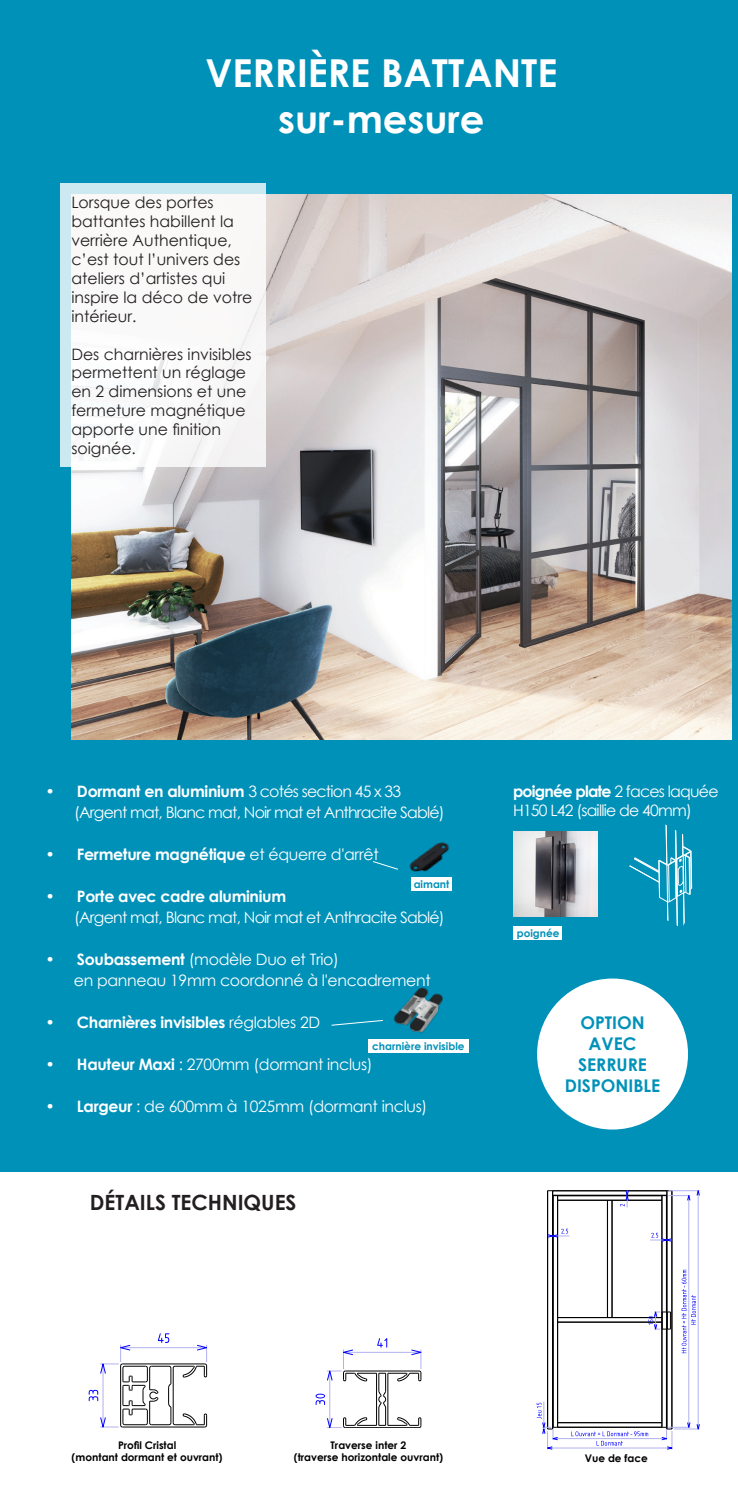
<style>
.page{position:relative;width:738px;height:1489px;background:#fff}
.page>*{position:absolute;margin:0;border:0;box-sizing:border-box;transform-origin:0 0}
.t1{font:700 38.5px "Century Gothic";color:#fff}
.t2{font:700 21px "Century Gothic";color:#231f20}
.t3{font:700 17.5px/21px "Century Gothic";color:#0091b9;text-align:center}
.t4{font:15.75px/18.9px "Century Gothic";color:#231f20}
.t5{font:15.75px "Century Gothic";letter-spacing:-.02em;color:#fff}
.t6{font:700 15.75px "Century Gothic";letter-spacing:-.02em;color:#fff}
.t7{font:15.75px "Century Gothic";letter-spacing:-.05em;color:#fff}
.t8{font:700 15.75px "Century Gothic";letter-spacing:-.05em;color:#fff}
.t9{font:700 10.5px "Century Gothic";color:#000001}
.t10{font:700 10.5px "Century Gothic";color:#0091b9}
.s1{font-weight:400}
.s2{font-weight:700}
</style>
<div class="page">
<div style="left:0;top:0;width:738px;height:1171px;background:#0091b9"></div>
<div style="left:537px;top:978px;width:151px;height:151px;background:#fff;border-radius:50%"></div>
<img style="left:71px;top:194px;width:661px;height:545px">
<svg style="left:60px;top:184px;width:206px;height:283px;background:#f5f7f7"></svg>
<div style="left:513px;top:926px;width:48px;height:14px;background:#fff"></div>
<img style="left:513px;top:831px;width:85px;height:85px">
<div style="left:411px;top:877px;width:41px;height:13px;background:#fff"></div>
<img style="left:409px;top:842px;width:40px;height:30px">
<div style="left:368px;top:1039px;width:101px;height:14px;background:#fff"></div>
<img style="left:393px;top:987px;width:50px;height:46px">
<hr style="left:607px;top:1200px;width:1px;height:117px;background:#000">
<hr style="left:612px;top:1200px;width:1px;height:117px;background:#000">
<hr style="left:558px;top:1317px;width:104px;height:1px;background:#000">
<hr style="left:558px;top:1321px;width:104px;height:1px;background:#000">
<hr style="left:558px;top:1422px;width:104px;height:1px;background:#000">
<hr style="left:558px;top:1426px;width:104px;height:1px;background:#000">
<hr style="left:558px;top:1199px;width:104px;height:1px;background:#000">
<hr style="left:558px;top:1195px;width:104px;height:1px;background:#000">
<hr style="left:662px;top:1195px;width:1px;height:232px;background:#000">
<hr style="left:661px;top:1321px;width:1px;height:101px;background:#000">
<hr style="left:661px;top:1200px;width:1px;height:117px;background:#000">
<hr style="left:553px;top:1195px;width:1px;height:232px;background:#000">
<hr style="left:557px;top:1195px;width:1px;height:232px;background:#000">
<hr style="left:671px;top:1190px;width:1px;height:238px;background:#000">
<hr style="left:672px;top:1190px;width:1px;height:238px;background:#000">
<hr style="left:667px;top:1190px;width:1px;height:121px;background:#000">
<hr style="left:667px;top:1328px;width:1px;height:100px;background:#000">
<hr style="left:666px;top:1190px;width:1px;height:121px;background:#000">
<hr style="left:666px;top:1328px;width:1px;height:100px;background:#000">
<hr style="left:547px;top:1190px;width:1px;height:238px;background:#000">
<hr style="left:552px;top:1190px;width:1px;height:238px;background:#000">
<svg style="left:547px;top:1190px;width:11px;height:11px"></svg>
<hr style="left:553px;top:1194px;width:114px;height:1px;background:#000">
<hr style="left:553px;top:1190px;width:114px;height:1px;background:#000">
<hr style="left:698px;top:1190px;width:1px;height:238px;background:#b1b1f0">
<hr style="left:669px;top:1190px;width:31px;height:1px;background:#b1b1f0">
<svg style="left:697px;top:1190px;width:3px;height:5px"></svg>
<hr style="left:547px;top:1447px;width:125px;height:1px;background:#b1b1f0">
<hr style="left:543px;top:1401px;width:1px;height:32px;background:#b1b1f0">
<hr style="left:688px;top:1195px;width:1px;height:232px;background:#b1b1f0">
<svg style="left:661px;top:1190px;width:29px;height:11px"></svg>
<hr style="left:553px;top:1438px;width:113px;height:1px;background:#b1b1f0">
<svg style="left:661px;top:1422px;width:39px;height:27px"></svg>
<svg style="left:537px;top:1402px;width:21px;height:47px"></svg>
<svg style="left:650px;top:1232px;width:22px;height:9px"></svg>
<svg style="left:620px;top:1190px;width:9px;height:17px"></svg>
<svg style="left:682px;top:1269px;width:14px;height:83px"></svg>
<svg style="left:571px;top:1431px;width:77px;height:14px"></svg>
<svg style="left:648px;top:1310px;width:23px;height:19px"></svg>
<svg style="left:548px;top:1228px;width:21px;height:9px"></svg>
<svg style="left:316px;top:1338px;width:106px;height:90px"></svg>
<svg style="left:89px;top:1333px;width:119px;height:94px"></svg>
<svg style="left:629px;top:824px;width:63px;height:103px"></svg>
<svg style="left:373px;top:861px;width:25px;height:8px"></svg>
<svg style="left:331px;top:1020px;width:52px;height:5px"></svg>
<p class="t1" style="left:205px;top:44px;width:353px">VERRIÈRE BATTANTE</p>
<p class="t1" style="left:278px;top:90px;width:208px">sur-mesure</p>
<p class="t4" style="left:71px;top:193px;width:183px">Lorsque des portes battantes habillent la verrière Authentique, c’est tout l’univers des ateliers d’artistes qui inspire la déco de votre intérieur.</p>
<p class="t4" style="left:71px;top:344px;width:182px">Des charnières invisibles permettent un réglage en 2 dimensions et une fermeture magnétique apporte une finition soignée.</p>
<p class="t6" style="left:45px;top:779px;width:357px">• Dormant en aluminium <span class="s1">3 cotés section 45 x 33</span></p>
<p class="t7" style="left:74px;top:801px;width:372px">(Argent mat, Blanc mat, Noir mat et Anthracite Sablé)</p>
<p class="t6" style="left:45px;top:842px;width:335px">• Fermeture magnétique <span class="s1">et équerre d'arrêt</span></p>
<p class="t6" style="left:45px;top:884px;width:242px">• Porte avec cadre aluminium</p>
<p class="t7" style="left:74px;top:906px;width:372px">(Argent mat, Blanc mat, Noir mat et Anthracite Sablé)</p>
<p class="t5" style="left:45px;top:948px;width:295px"><span class="s2">• Soubassement</span> (modèle Duo et Trio)</p>
<p class="t5" style="left:74px;top:969px;width:359px">en panneau 19mm coordonné à l'encadrement</p>
<p class="t6" style="left:45px;top:1010px;width:276px">• Charnières invisibles <span class="s1">réglables 2D</span></p>
<p class="t5" style="left:45px;top:1053px;width:329px"><span class="s2">• Hauteur Maxi</span> : 2700mm (dormant inclus)</p>
<p class="t5" style="left:45px;top:1095px;width:383px"><span class="s2">• Largeur</span> : de 600mm à 1025mm (dormant inclus)</p>
<p class="t10" style="left:414px;top:876px;width:37px">aimant</p>
<p class="t10" style="left:372px;top:1037px;width:94px">charnière invisible</p>
<p class="t2" style="left:90px;top:1186px;width:208px">DÉTAILS TECHNIQUES</p>
<p class="t8" style="left:513px;top:779px;width:207px">poignée plate <span class="s1">2 faces laquée</span></p>
<p class="t7" style="left:513px;top:799px;width:180px">H150 L42 (saillie de 40mm)</p>
<p class="t10" style="left:517px;top:924px;width:44px">poignée</p>
<p class="t3" style="left:565px;top:1010px;width:97px">OPTION<br>AVEC<br>SERRURE<br>DISPONIBLE</p>
<p class="t9" style="left:118px;top:1436px;width:60px">Profil Cristal</p>
<p class="t9" style="left:72px;top:1449px;width:152px">(montant dormant et ouvrant)</p>
<p class="t9" style="left:331px;top:1436px;width:77px">Traverse inter 2</p>
<p class="t9" style="left:294px;top:1449px;width:151px">(traverse horizontale ouvrant)</p>
<p class="t9" style="left:585px;top:1449px;width:65px">Vue de face</p>
</div>
